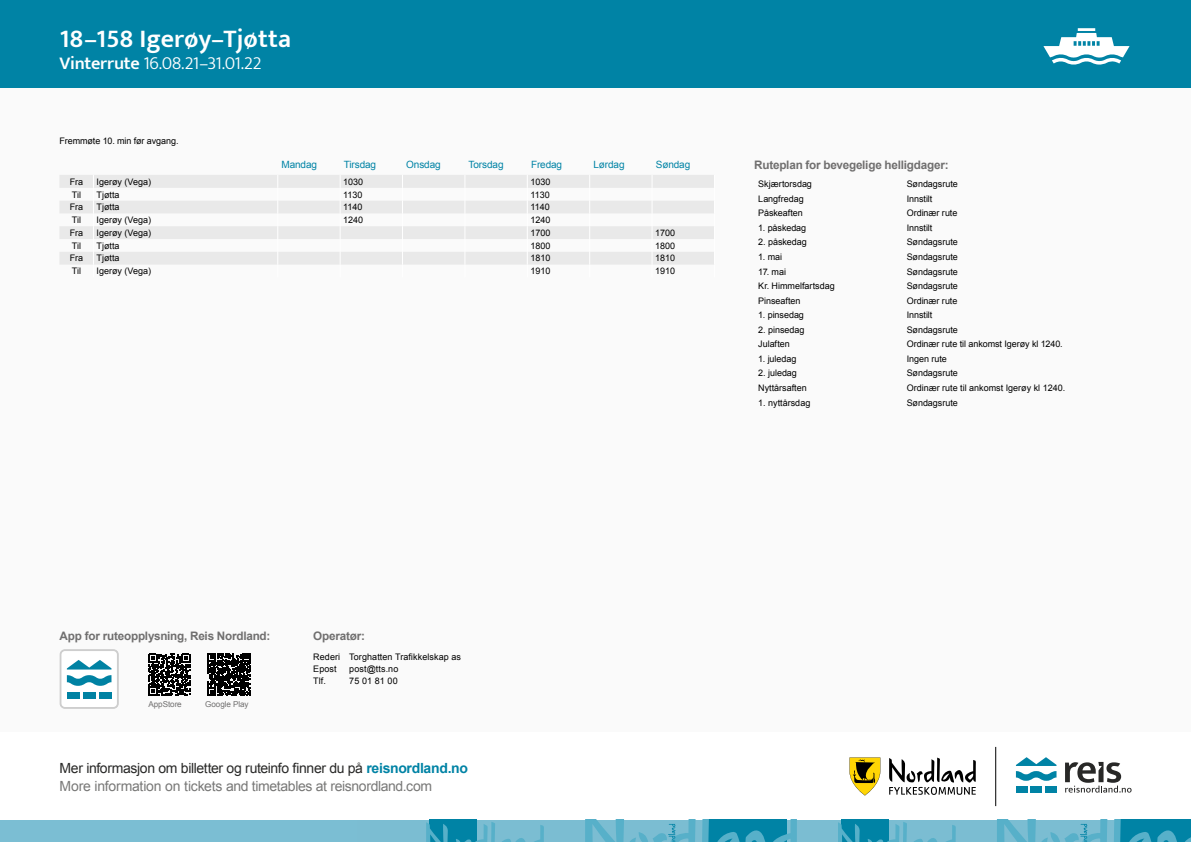
<style>
.page{position:relative;width:1191px;height:842px;background:#fff}
.page>*{position:absolute;margin:0;border:0;box-sizing:border-box;transform-origin:0 0}
.t1{font:600 26px "Mukta";color:#fff}
.t2{font:300 18.2px "Mukta";letter-spacing:-.025em;color:#fff}
.t3{font:14px/18px "Arial";letter-spacing:-.025em;color:#787877}
.Calendar_Days{font:700 11.7px "Arial";letter-spacing:-.02em;color:#706f6f}
.Calendar_Days-2{font:10px "Arial";letter-spacing:-.01em;color:#0083a5}
.Calendar_Days-3{font:9px "Arial";color:#000}
.t4{font:8.1px "Arial";letter-spacing:-.01em;color:#706f6f}
.s1{font-weight:600}
.s2{color:#282827}
.s3{font-weight:700;color:#0083a5}
</style>
<div class="page">
<div style="left:0;top:0;width:1191px;height:732px;background:#fafafa"></div>
<div style="left:0;top:820px;width:1191px;height:22px;background:#7bbed3"></div>
<svg style="left:1114px;top:820px;width:77px;height:22px;background:#178fae"></svg>
<div style="left:841px;top:820px;width:47px;height:22px;background:#0083a5"></div>
<div style="left:429px;top:820px;width:47px;height:22px;background:#0083a5"></div>
<svg style="left:838px;top:822px;width:117px;height:20px"></svg>
<svg style="left:997px;top:820px;width:110px;height:22px"></svg>
<svg style="left:426px;top:822px;width:118px;height:20px"></svg>
<svg style="left:585px;top:820px;width:212px;height:22px"></svg>
<div style="left:1016px;top:786px;width:11px;height:6px;background:#0083a5"></div>
<div style="left:1030px;top:786px;width:11px;height:6px;background:#0083a5"></div>
<div style="left:1045px;top:786px;width:11px;height:6px;background:#0083a5"></div>
<svg style="left:1016px;top:757px;width:40px;height:24px"></svg>
<svg style="left:1065px;top:762px;width:66px;height:31px"></svg>
<svg style="left:849px;top:757px;width:31px;height:38px"></svg>
<svg style="left:889px;top:757px;width:86px;height:38px"></svg>
<hr style="left:995px;top:747px;width:1px;height:59px;background:#000">
<div style="left:0;top:0;width:1191px;height:88px;background:#0083a5"></div>
<hr style="left:1077px;top:28px;width:18px;height:3px;background:#fff">
<svg style="left:1043px;top:33px;width:86px;height:32px"></svg>
<svg style="left:60px;top:649px;width:59px;height:60px"></svg>
<svg style="left:208px;top:653px;width:42px;height:43px"></svg>
<svg style="left:148px;top:654px;width:42px;height:41px"></svg>
<svg style="left:60px;top:175px;width:654px;height:90px;fill:#e9e9e9"></svg>
<svg style="left:277px;top:175px;width:1px;height:90px"></svg>
<svg style="left:340px;top:175px;width:1px;height:90px"></svg>
<svg style="left:93px;top:175px;width:1px;height:90px"></svg>
<svg style="left:402px;top:175px;width:1px;height:90px"></svg>
<svg style="left:465px;top:175px;width:1px;height:90px"></svg>
<svg style="left:527px;top:175px;width:1px;height:90px"></svg>
<svg style="left:652px;top:175px;width:1px;height:90px"></svg>
<svg style="left:589px;top:175px;width:1px;height:90px"></svg>
<p class="t1" style="left:60px;top:23px;width:233px">18–158 Igerøy–Tjøtta</p>
<p class="t2" style="left:60px;top:53px;width:203px"><span class="s1">Vinterrute</span> 16.08.21–31.01.22</p>
<p class="Calendar_Days-3" style="left:60px;top:135px;width:120px">Fremmøte 10. min før avgang.</p>
<p class="Calendar_Days-2" style="left:281px;top:158px;width:37px">Mandag</p>
<p class="Calendar_Days-2" style="left:344px;top:158px;width:34px">Tirsdag</p>
<p class="Calendar_Days-2" style="left:406px;top:158px;width:36px">Onsdag</p>
<p class="Calendar_Days-2" style="left:468px;top:158px;width:36px">Torsdag</p>
<p class="Calendar_Days-2" style="left:531px;top:158px;width:33px">Fredag</p>
<p class="Calendar_Days-2" style="left:593px;top:158px;width:33px">Lørdag</p>
<p class="Calendar_Days-2" style="left:656px;top:158px;width:36px">Søndag</p>
<p class="Calendar_Days-3" style="left:70px;top:176px;width:15px">Fra</p>
<p class="Calendar_Days-3" style="left:97px;top:176px;width:56px">Igerøy (Vega)</p>
<p class="Calendar_Days-3" style="left:343px;top:176px;width:22px">1030</p>
<p class="Calendar_Days-3" style="left:530px;top:176px;width:22px">1030</p>
<p class="Calendar_Days-3" style="left:72px;top:188px;width:11px">Til</p>
<p class="Calendar_Days-3" style="left:97px;top:188px;width:25px">Tjøtta</p>
<p class="Calendar_Days-3" style="left:343px;top:188px;width:21px">1130</p>
<p class="Calendar_Days-3" style="left:530px;top:188px;width:21px">1130</p>
<p class="Calendar_Days-3" style="left:70px;top:201px;width:15px">Fra</p>
<p class="Calendar_Days-3" style="left:97px;top:201px;width:25px">Tjøtta</p>
<p class="Calendar_Days-3" style="left:343px;top:201px;width:21px">1140</p>
<p class="Calendar_Days-3" style="left:530px;top:201px;width:21px">1140</p>
<p class="Calendar_Days-3" style="left:72px;top:214px;width:11px">Til</p>
<p class="Calendar_Days-3" style="left:97px;top:214px;width:56px">Igerøy (Vega)</p>
<p class="Calendar_Days-3" style="left:343px;top:214px;width:22px">1240</p>
<p class="Calendar_Days-3" style="left:530px;top:214px;width:22px">1240</p>
<p class="Calendar_Days-3" style="left:70px;top:227px;width:15px">Fra</p>
<p class="Calendar_Days-3" style="left:97px;top:227px;width:56px">Igerøy (Vega)</p>
<p class="Calendar_Days-3" style="left:530px;top:227px;width:22px">1700</p>
<p class="Calendar_Days-3" style="left:655px;top:227px;width:22px">1700</p>
<p class="Calendar_Days-3" style="left:72px;top:240px;width:11px">Til</p>
<p class="Calendar_Days-3" style="left:97px;top:240px;width:25px">Tjøtta</p>
<p class="Calendar_Days-3" style="left:530px;top:240px;width:22px">1800</p>
<p class="Calendar_Days-3" style="left:655px;top:240px;width:22px">1800</p>
<p class="Calendar_Days-3" style="left:70px;top:252px;width:15px">Fra</p>
<p class="Calendar_Days-3" style="left:97px;top:252px;width:25px">Tjøtta</p>
<p class="Calendar_Days-3" style="left:530px;top:252px;width:22px">1810</p>
<p class="Calendar_Days-3" style="left:655px;top:252px;width:22px">1810</p>
<p class="Calendar_Days-3" style="left:72px;top:265px;width:11px">Til</p>
<p class="Calendar_Days-3" style="left:97px;top:265px;width:56px">Igerøy (Vega)</p>
<p class="Calendar_Days-3" style="left:530px;top:265px;width:22px">1910</p>
<p class="Calendar_Days-3" style="left:655px;top:265px;width:22px">1910</p>
<p class="Calendar_Days" style="left:754px;top:157px;width:196px">Ruteplan for bevegelige helligdager:</p>
<p class="Calendar_Days-3" style="left:758px;top:178px;width:55px">Skjærtorsdag</p>
<p class="Calendar_Days-3" style="left:906px;top:178px;width:53px">Søndagsrute</p>
<p class="Calendar_Days-3" style="left:758px;top:193px;width:47px">Langfredag</p>
<p class="Calendar_Days-3" style="left:906px;top:193px;width:27px">Innstilt</p>
<p class="Calendar_Days-3" style="left:758px;top:207px;width:46px">Påskeaften</p>
<p class="Calendar_Days-3" style="left:906px;top:207px;width:52px">Ordinær rute</p>
<p class="Calendar_Days-3" style="left:758px;top:222px;width:49px">1. påskedag</p>
<p class="Calendar_Days-3" style="left:906px;top:222px;width:27px">Innstilt</p>
<p class="Calendar_Days-3" style="left:758px;top:236px;width:50px">2. påskedag</p>
<p class="Calendar_Days-3" style="left:906px;top:236px;width:53px">Søndagsrute</p>
<p class="Calendar_Days-3" style="left:758px;top:251px;width:25px">1. mai</p>
<p class="Calendar_Days-3" style="left:906px;top:251px;width:53px">Søndagsrute</p>
<p class="Calendar_Days-3" style="left:758px;top:265px;width:29px">17. mai</p>
<p class="Calendar_Days-3" style="left:906px;top:265px;width:53px">Søndagsrute</p>
<p class="Calendar_Days-3" style="left:758px;top:280px;width:78px">Kr. Himmelfartsdag</p>
<p class="Calendar_Days-3" style="left:906px;top:280px;width:53px">Søndagsrute</p>
<p class="Calendar_Days-3" style="left:758px;top:295px;width:44px">Pinseaften</p>
<p class="Calendar_Days-3" style="left:906px;top:295px;width:52px">Ordinær rute</p>
<p class="Calendar_Days-3" style="left:758px;top:309px;width:47px">1. pinsedag</p>
<p class="Calendar_Days-3" style="left:906px;top:309px;width:27px">Innstilt</p>
<p class="Calendar_Days-3" style="left:758px;top:324px;width:48px">2. pinsedag</p>
<p class="Calendar_Days-3" style="left:906px;top:324px;width:53px">Søndagsrute</p>
<p class="Calendar_Days-3" style="left:758px;top:338px;width:33px">Julaften</p>
<p class="Calendar_Days-3" style="left:906px;top:338px;width:158px">Ordinær rute til ankomst Igerøy kl 1240.</p>
<p class="Calendar_Days-3" style="left:758px;top:353px;width:40px">1. juledag</p>
<p class="Calendar_Days-3" style="left:906px;top:353px;width:42px">Ingen rute</p>
<p class="Calendar_Days-3" style="left:758px;top:367px;width:40px">2. juledag</p>
<p class="Calendar_Days-3" style="left:906px;top:367px;width:53px">Søndagsrute</p>
<p class="Calendar_Days-3" style="left:758px;top:382px;width:50px">Nyttårsaften</p>
<p class="Calendar_Days-3" style="left:906px;top:382px;width:160px">Ordinær rute til ankomst Igerøy kl 1240.</p>
<p class="Calendar_Days-3" style="left:758px;top:396px;width:54px">1. nyttårsdag</p>
<p class="Calendar_Days-3" style="left:906px;top:396px;width:53px">Søndagsrute</p>
<p class="Calendar_Days" style="left:60px;top:628px;width:212px">App for ruteopplysning, Reis Nordland:</p>
<p class="Calendar_Days" style="left:313px;top:628px;width:53px">Operatør:</p>
<p class="t4" style="left:148px;top:699px;width:35px">AppStore</p>
<p class="t4" style="left:205px;top:699px;width:45px">Google Play</p>
<p class="Calendar_Days-3" style="left:313px;top:651px;width:149px">Rederi Torghatten Trafikkelskap as</p>
<p class="Calendar_Days-3" style="left:313px;top:663px;width:25px">Epost</p>
<p class="Calendar_Days-3" style="left:349px;top:663px;width:51px">post@tts.no</p>
<p class="Calendar_Days-3" style="left:313px;top:675px;width:14px">Tlf.</p>
<p class="Calendar_Days-3" style="left:349px;top:675px;width:50px">75 01 81 00</p>
<h3 class="t3" style="left:60px;top:759px;width:410px"><span class="s2">Mer informasjon om billetter og ruteinfo finner du på</span> <span class="s3">reisnordland.no<br></span>More information on tickets and timetables at reisnordland.com</h3>
</div>
